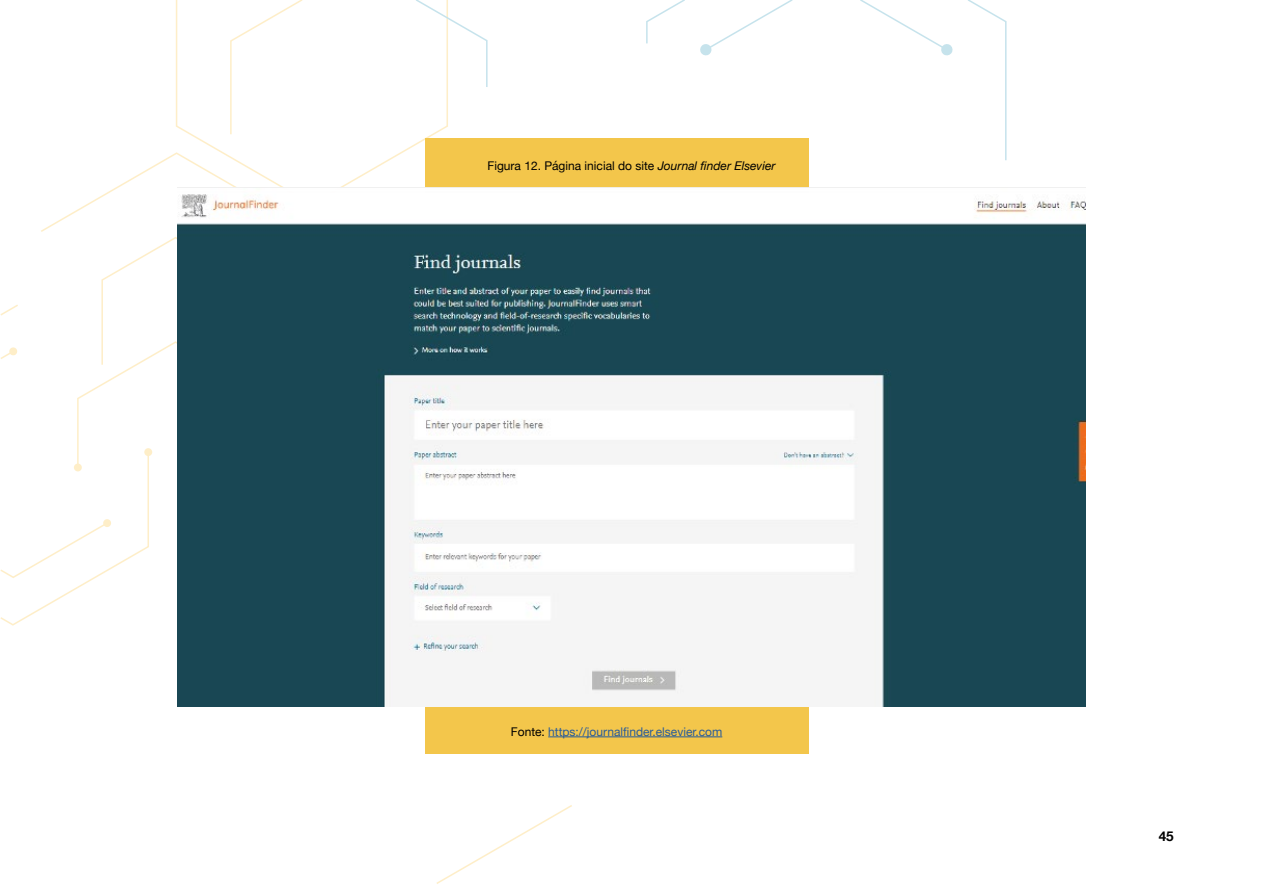
<style>
.page{position:relative;width:1263px;height:893px;background:#fff}
.page>*{position:absolute;margin:0;border:0;box-sizing:border-box;transform-origin:0 0}
.t1{font:700 13.5px "Helvetica Neue";color:#000}
.t2{font:12px "Helvetica Neue";color:#000}
.t3{font:12px "Helvetica Neue";color:#275b9b}
.s1{font-style:italic}
.s2{color:#000}
</style>
<div class="page">
<svg style="left:176px;top:0;width:273px;height:151px"></svg>
<svg style="left:646px;top:0;width:39px;height:44px"></svg>
<svg style="left:968px;top:0;width:39px;height:161px"></svg>
<svg style="left:700px;top:0;width:93px;height:56px"></svg>
<svg style="left:860px;top:0;width:93px;height:56px"></svg>
<svg style="left:414px;top:0;width:74px;height:89px"></svg>
<svg style="left:0;top:151px;width:405px;height:556px"></svg>
<svg style="left:229px;top:0;width:75px;height:136px"></svg>
<svg style="left:436px;top:805px;width:136px;height:79px"></svg>
<div style="left:425px;top:139px;width:383px;height:615px;background:#f3c64b"></div>
<img style="left:177px;top:187px;width:909px;height:519px">
<hr style="left:548px;top:736px;width:174px;height:1px;background:#275b9b">
<p class="t2" style="left:487px;top:157px;width:290px">Figura 12. Página inicial do site <span class="s1">Journal finder Elsevier</span></p>
<p class="t3" style="left:511px;top:723px;width:213px"><span class="s2">Fonte:</span> https://journalfinder.elsevier.com</p>
<p class="t1" style="left:1159px;top:826px;width:17px">45</p>
</div>
